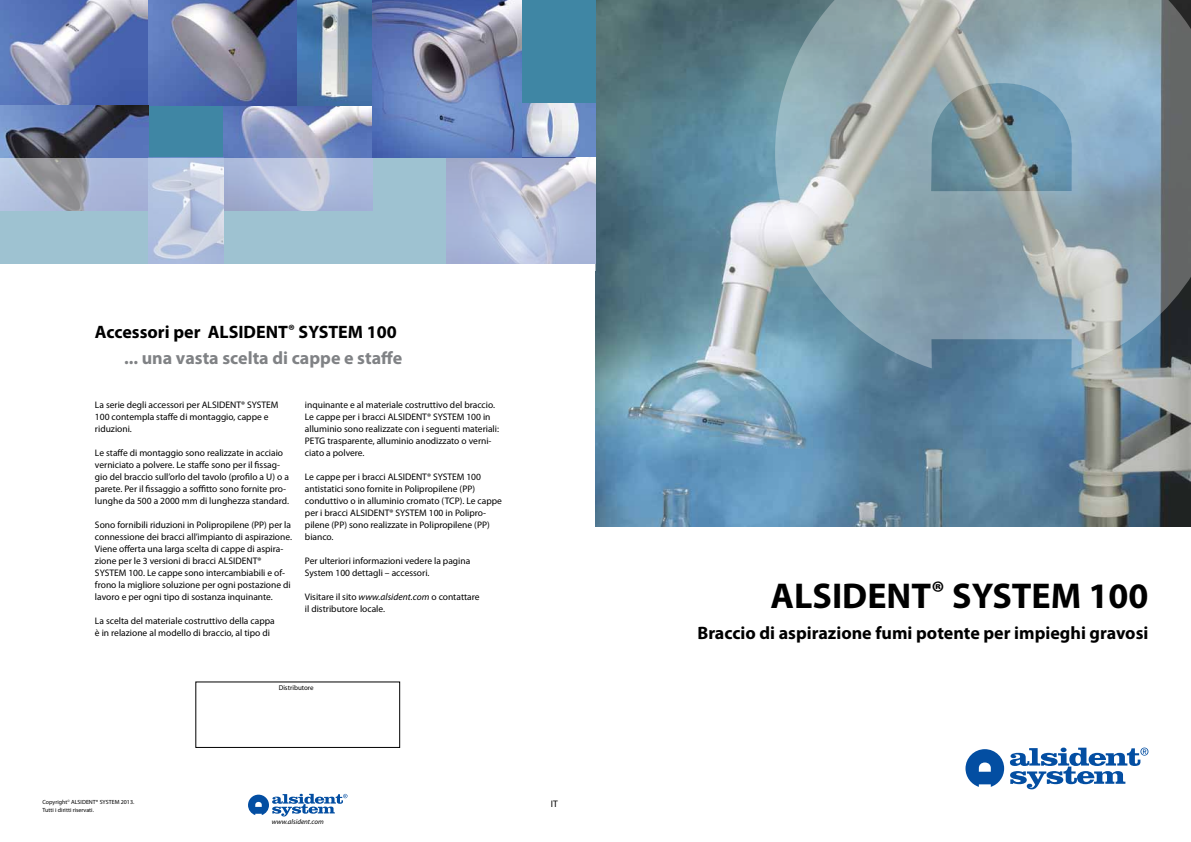
<style>
.page{position:relative;width:1191px;height:842px;background:#fff}
.page>*{position:absolute;margin:0;border:0;box-sizing:border-box;transform-origin:0 0}
.t1{font:700 36px "Myriad Pro";color:#000}
.t2{font:700 18px/26px "Myriad Pro";color:#808285}
.t3{font:700 18px "Myriad Pro";color:#000}
.t4{font:9.5px/12px "Myriad Pro";color:#000}
.t5{font:italic 7px "Myriad Pro";color:#000}
.t6{font:7px "Myriad Pro";color:#000}
.t7{font:6px/8px "Myriad Pro";color:#000}
.s1{color:#000}
.s2{font-style:italic}
</style>
<div class="page">
<svg style="left:965px;top:749px;width:39px;height:38px"></svg>
<svg style="left:1010px;top:747px;width:138px;height:42px"></svg>
<svg style="left:248px;top:794px;width:99px;height:22px"></svg>
<img style="left:595px;top:0;width:596px;height:526px">
<div style="left:0;top:0;width:595px;height:263px;background:#3f86a4"></div>
<img style="left:0;top:0;width:149px;height:105px">
<img style="left:223px;top:105px;width:149px;height:53px">
<img style="left:521px;top:103px;width:74px;height:55px">
<img style="left:149px;top:0;width:149px;height:105px">
<img style="left:0;top:105px;width:149px;height:53px">
<img style="left:298px;top:0;width:74px;height:105px">
<img style="left:372px;top:0;width:149px;height:158px">
<svg style="left:0;top:158px;width:595px;height:106px;background:#abbfd5"></svg>
<svg style="left:775px;top:0;width:416px;height:368px;background:#8ba2ac"></svg>
<h2 class="t2" style="left:124px;top:318px;width:280px;text-indent:-29px"><span class="s1">Accessori per ALSIDENT</span><sup>®</sup> <span class="s1">SYSTEM 100 </span>... una vasta scelta di cappe e staffe</h2>
<p class="t4" style="left:95px;top:399px;width:185px">La serie degli accessori per ALSIDENT® SYSTEM<br>100 contempla staffe di montaggio, cappe e riduzioni.</p>
<p class="t4" style="left:95px;top:447px;width:195px">Le staffe di montaggio sono realizzate in acciaio verniciato a polvere. Le staffe sono per il fissag&shy;gio del braccio sull’orlo del tavolo (profilo a U) o a parete. Per il fissaggio a soffitto sono fornite pro&shy;lunghe da 500 a 2000 mm di lunghezza standard.</p>
<p class="t4" style="left:95px;top:519px;width:199px">Sono fornibili riduzioni in Polipropilene (PP) per la connessione dei bracci all’impianto di aspirazione.<br>Viene offerta una larga scelta di cappe di aspira&shy;zione per le 3 versioni di bracci ALSIDENT® SYSTEM 100. Le cappe sono intercambiabili e of&shy;frono la migliore soluzione per ogni postazione di lavoro e per ogni tipo di sostanza inquinante.</p>
<p class="t4" style="left:95px;top:615px;width:181px">La scelta del materiale costruttivo della cappa è in relazione al modello di braccio, al tipo di</p>
<p class="t4" style="left:305px;top:399px;width:196px">inquinante e al materiale costruttivo del braccio.<br>Le cappe per i bracci ALSIDENT® SYSTEM 100 in alluminio sono realizzate con i seguenti materiali:<br>PETG trasparente, alluminio anodizzato o verni&shy;ciato a polvere.</p>
<p class="t4" style="left:305px;top:471px;width:199px">Le cappe per i bracci ALSIDENT® SYSTEM 100 antistatici sono fornite in Polipropilene (PP) conduttivo o in alluminio cromato (TCP). Le cappe per i bracci ALSIDENT® SYSTEM 100 in Polipro&shy;pilene (PP) sono realizzate in Polipropilene (PP) bianco.</p>
<p class="t4" style="left:305px;top:555px;width:167px">Per ulteriori informazioni vedere la pagina<br>System 100 dettagli – accessori.</p>
<p class="t4" style="left:305px;top:591px;width:176px">Visitare il sito <span class="s2">www.alsident.com</span> o contattare il distributore locale.</p>
<p class="t7" style="left:43px;top:798px;width:93px">Copyright<sup>©</sup> ALSIDENT® SYSTEM 2013.<br>Tutti i diritti riservati.</p>
<p class="t6" style="left:279px;top:683px;width:37px">Distributore</p>
<p class="t5" style="left:272px;top:817px;width:54px">www.alsident.com</p>
<p class="t4" style="left:551px;top:797px;width:8px">IT</p>
<h1 class="t1" style="left:770px;top:573px;width:379px">ALSIDENT<sup>®</sup> SYSTEM 100</h1>
<h2 class="t3" style="left:697px;top:621px;width:452px">Braccio di aspirazione fumi potente per impieghi gravosi</h2>
</div>
